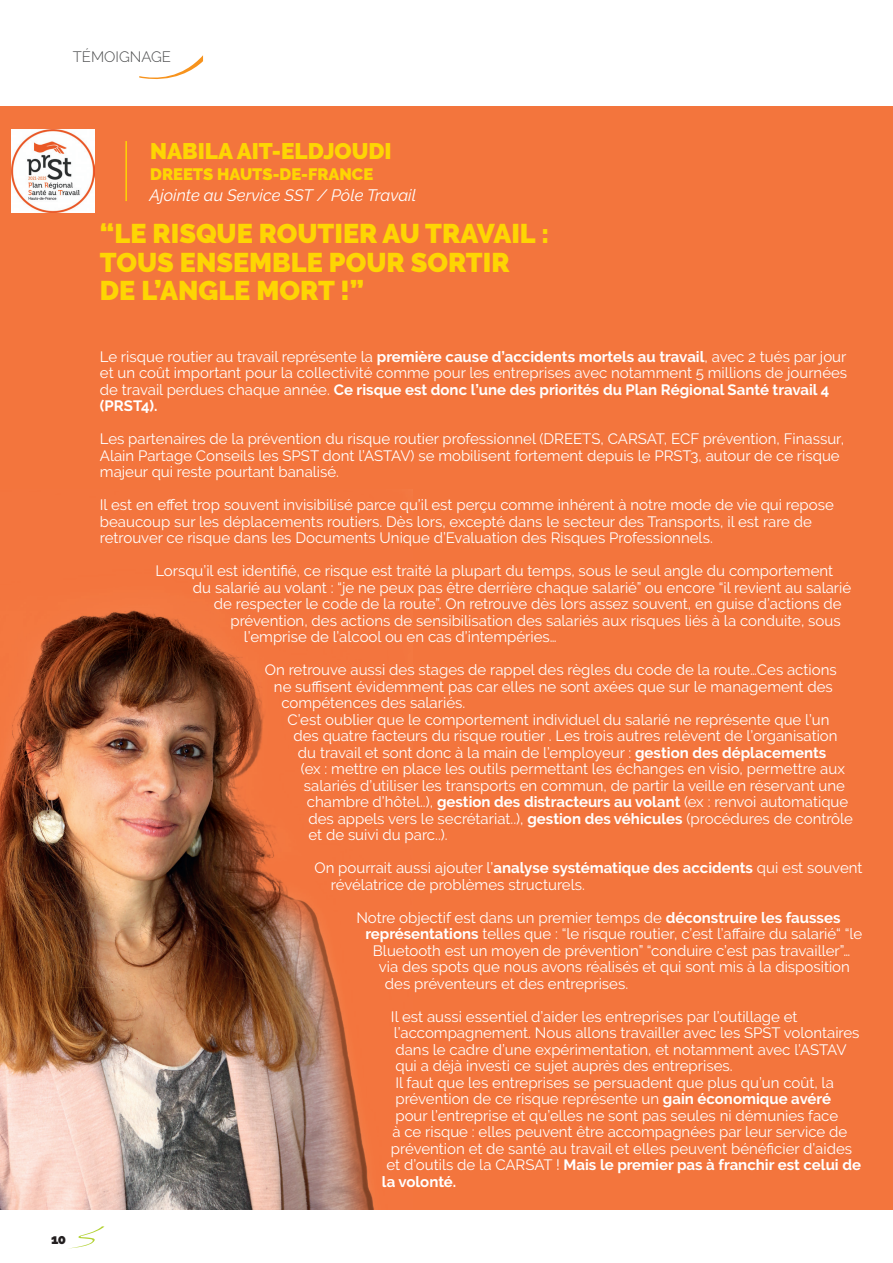
<style>
.page{position:relative;width:893px;height:1263px;background:#fff}
.page>*{position:absolute;margin:0;border:0;box-sizing:border-box;transform-origin:0 0}
.TXT{font:900 27px "Raleway";color:#fed503}
.TXT-2{font:900 22.5px "Raleway";color:#fed503}
.TXT-3{font:italic 16.5px "Raleway";color:#fff}
.TXT-4{font:900 16.5px "Raleway";color:#fed503}
.TXT-5{font:15px/16.5px "Raleway";color:#fff}
.TXT-6{font:700 15px "Raleway";color:#fff}
.TXT-7{font:300 15px "Raleway";color:#4b4c4d}
.TXT-8{font:900 13.5px "Raleway";color:#231f20}
.s1{font-weight:700}
.s2{font-weight:400}
</style>
<div class="page">
<div style="left:0;top:106px;width:893px;height:1104px;background:#f3753d"></div>
<img style="left:0;top:610px;width:374px;height:600px">
<svg style="left:139px;top:55px;width:64px;height:24px"></svg>
<hr style="left:125px;top:141px;width:2px;height:60px;background:#fed503">
<img style="left:11px;top:130px;width:83px;height:82px">
<svg style="left:72px;top:1226px;width:32px;height:22px"></svg>
<p class="TXT-7" style="left:73px;top:48px;width:100px">TÉMOIGNAGE</p>
<p class="TXT-2" style="left:150px;top:138px;width:243px">NABILA AIT-ELDJOUDI</p>
<p class="TXT-4" style="left:150px;top:164px;width:224px">DREETS HAUTS-DE-FRANCE</p>
<p class="TXT-3" style="left:149px;top:185px;width:268px">Ajointe au Service SST / Pôle Travail</p>
<p class="TXT" style="left:100px;top:218px;width:451px">“LE RISQUE ROUTIER AU TRAVAIL :</p>
<p class="TXT" style="left:100px;top:247px;width:411px">TOUS ENSEMBLE POUR SORTIR</p>
<p class="TXT" style="left:100px;top:275px;width:266px">DE L’ANGLE MORT !”</p>
<p class="TXT-8" style="left:51px;top:1231px;width:16px">10</p>
<p class="TXT-5" style="left:100px;top:348px;width:749px">Le risque routier au travail représente la <span class="s1">première cause d’accidents mortels au travail</span>, avec 2 tués par jour et un coût important pour la collectivité comme pour les entreprises avec notamment 5 millions de journées de travail perdues chaque année. <span class="s1">Ce risque est donc l’une des priorités du Plan Régional Santé travail 4 (PRST4).</span></p>
<p class="TXT-5" style="left:100px;top:431px;width:746px">Les partenaires de la prévention du risque routier professionnel (DREETS, CARSAT, ECF prévention, Finassur,<br>Alain Partage Conseils les SPST dont l’ASTAV) se mobilisent fortement depuis le PRST3, autour de ce risque majeur qui reste pourtant banalisé.</p>
<p class="TXT-5" style="left:100px;top:497px;width:735px">Il est en effet trop souvent invisibilisé parce qu’il est perçu comme inhérent à notre mode de vie qui repose beaucoup sur les déplacements routiers. Dès lors, excepté dans le secteur des Transports, il est rare de retrouver ce risque dans les Documents Unique d’Evaluation des Risques Professionnels.</p>
<p class="TXT-5" style="left:155px;top:563px;width:679px">Lorsqu’il est identifié, ce risque est traité la plupart du temps, sous le seul angle du comportement</p>
<p class="TXT-5" style="left:193px;top:579px;width:660px">du salarié au volant : “je ne peux pas être derrière chaque salarié” ou encore “il revient au salarié</p>
<p class="TXT-5" style="left:214px;top:596px;width:629px">de respecter le code de la route”. On retrouve dès lors assez souvent, en guise d’actions de</p>
<p class="TXT-5" style="left:230px;top:612px;width:612px">prévention, des actions de sensibilisation des salariés aux risques liés à la conduite, sous</p>
<p class="TXT-5" style="left:244px;top:629px;width:314px">l’emprise de l’alcool ou en cas d’intempéries…</p>
<p class="TXT-5" style="left:265px;top:662px;width:573px">On retrouve aussi des stages de rappel des règles du code de la route…Ces actions</p>
<p class="TXT-5" style="left:274px;top:678px;width:560px">ne suffisent évidemment pas car elles ne sont axées que sur le management des</p>
<p class="TXT-5" style="left:281px;top:695px;width:185px">compétences des salariés.</p>
<p class="TXT-5" style="left:287px;top:711px;width:544px">C’est oublier que le comportement individuel du salarié ne représente que l’un</p>
<p class="TXT-5" style="left:293px;top:728px;width:546px">des quatre facteurs du risque routier . Les trois autres relèvent de l’organisation</p>
<p class="TXT-5" style="left:298px;top:744px;width:530px">du travail et sont donc à la main de l’employeur : <span class="s1">gestion des déplacements</span></p>
<p class="TXT-5" style="left:301px;top:761px;width:545px">(ex : mettre en place les outils permettant les échanges en visio, permettre aux</p>
<p class="TXT-5" style="left:304px;top:777px;width:543px">salariés d’utiliser les transports en commun, de partir la veille en réservant une</p>
<p class="TXT-5" style="left:307px;top:794px;width:543px">chambre d’hôtel..), <span class="s1">gestion des distracteurs au volant</span> (ex : renvoi automatique</p>
<p class="TXT-5" style="left:308px;top:810px;width:546px">des appels vers le secrétariat..), <span class="s1">gestion des véhicules</span> (procédures de contrôle</p>
<p class="TXT-5" style="left:308px;top:827px;width:141px">et de suivi du parc..).</p>
<p class="TXT-5" style="left:331px;top:860px;width:533px;text-indent:-16px">On pourrait aussi ajouter l’<span class="s1">analyse systématique des accidents</span> qui est souvent révélatrice de problèmes structurels.</p>
<p class="TXT-5" style="left:356px;top:909px;width:486px">Notre objectif est dans un premier temps de <span class="s1">déconstruire les fausses</span></p>
<p class="TXT-5" style="left:365px;top:926px;width:498px"><span class="s1">représentations</span> telles que : “le risque routier, c’est l’affaire du salarié“ “le</p>
<p class="TXT-5" style="left:373px;top:942px;width:479px">Bluetooth est un moyen de prévention” “conduire c’est pas travailler”…</p>
<p class="TXT-5" style="left:379px;top:959px;width:472px">via des spots que nous avons réalisés et qui sont mis à la disposition</p>
<p class="TXT-5" style="left:385px;top:975px;width:245px">des préventeurs et des entreprises.</p>
<p class="TXT-5" style="left:391px;top:1008px;width:470px">Il est aussi essentiel d’aider les entreprises par l’outillage et l’accompagnement. Nous allons travailler avec les SPST volontaires dans le cadre d’une expérimentation, et notamment avec l’ASTAV qui a déjà investi ce sujet auprès des entreprises.</p>
<p class="TXT-5" style="left:395px;top:1074px;width:440px">Il faut que les entreprises se persuadent que plus qu’un coût, la</p>
<p class="TXT-5" style="left:395px;top:1091px;width:437px">prévention de ce risque représente un <span class="s1">gain économique avéré</span></p>
<p class="TXT-5" style="left:395px;top:1107px;width:444px">pour l’entreprise et qu’elles ne sont pas seules ni démunies face</p>
<p class="TXT-5" style="left:392px;top:1124px;width:456px">à ce risque : elles peuvent être accompagnées par leur service de</p>
<p class="TXT-5" style="left:391px;top:1140px;width:463px">prévention et de santé au travail et elles peuvent bénéficier d’aides</p>
<p class="TXT-6" style="left:386px;top:1156px;width:476px"><span class="s2">et d’outils de la CARSAT !</span> Mais le premier pas à franchir est celui de</p>
<p class="TXT-6" style="left:382px;top:1173px;width:76px">la volonté.</p>
</div>
